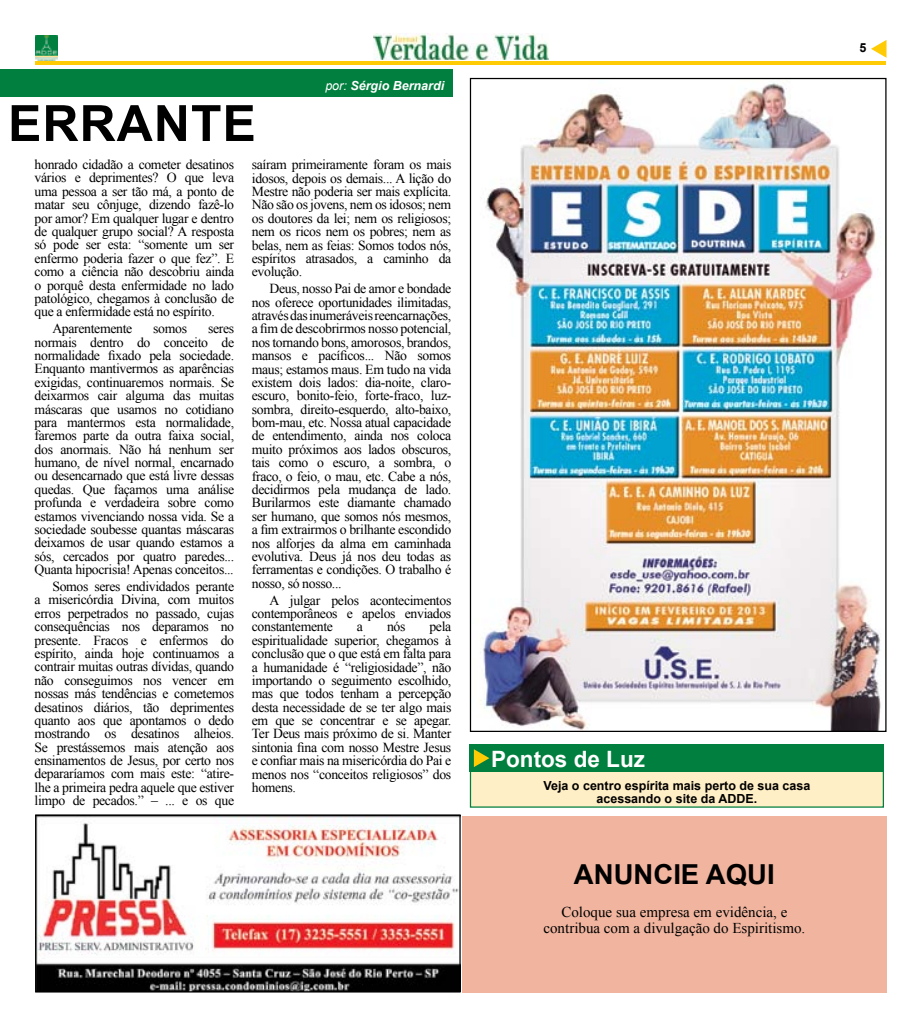
<style>
.page{position:relative;width:922px;height:1028px;background:#fff}
.page>*{position:absolute;margin:0;border:0;box-sizing:border-box;transform-origin:0 0}
.t1{font:700 50px "Arial";letter-spacing:.02em;color:#000}
.t2{font:700 27.5px "Arial";color:#000}
.t3{font:700 22.5px "Arial";color:#fff}
.t4{font:15px/16.2px "Times New Roman";color:#000;text-align:center}
.t5{font:13.75px/13.4px "Times New Roman";letter-spacing:-.025em;color:#000;text-align:justify}
.t6{font:700 12.5px/13.8px "Arial";color:#000;text-align:center}
.t7{font:italic 700 12.5px "Arial";color:#fff}
.s1{font-weight:400}
</style>
<div class="page">
<hr style="left:35px;top:61px;width:850px;height:4px;background:#ffcb05">
<svg style="left:871px;top:40px;width:15px;height:18px"></svg>
<img style="left:35px;top:35px;width:22px;height:25px">
<img style="left:373px;top:34px;width:175px;height:25px">
<div style="left:469px;top:744px;width:414px;height:63px;background:#ffefc6"></div>
<div style="left:469px;top:744px;width:414px;height:28px;background:#007f3e"></div>
<svg style="left:474px;top:749px;width:15px;height:18px"></svg>
<img style="left:37px;top:816px;width:421px;height:174px">
<div style="left:35px;top:814px;width:425px;height:178px;border:1px solid #000"></div>
<div style="left:0;top:69px;width:452px;height:28px;background:#007f3e"></div>
<img style="left:471px;top:80px;width:410px;height:650px">
<div style="left:462px;top:816px;width:424px;height:176px;background:#f1b59f"></div>
<h1 class="t1" style="left:8px;top:90px;width:249px">ERRANTE</h1>
<p class="t7" style="left:325px;top:78px;width:120px"><span class="s1">por:</span> Sérgio Bernardi</p>
<p class="t5" style="left:35px;top:157px;width:201px">honrado cidadão a cometer desatinos vários e deprimentes? O que leva uma pessoa a ser tão má, a ponto de matar seu cônjuge, dizendo fazê-lo por amor? Em qualquer lugar e dentro de qualquer grupo social? A resposta só pode ser esta: “somente um ser enfermo poderia fazer o que fez”. E como a ciência não descobriu ainda o porquê desta enfermidade no lado patológico, chegamos à conclusão de que a enfermidade está no espírito.</p>
<p class="t5" style="left:52px;top:322px;width:81px">Aparentemente</p>
<p class="t5" style="left:153px;top:322px;width:35px">somos</p>
<p class="t5" style="left:35px;top:322px;width:201px;text-indent:173px">seres normais dentro do conceito de normalidade fixado pela sociedade.<br>Enquanto mantivermos as aparências exigidas, continuaremos normais. Se deixarmos cair alguma das muitas máscaras que usamos no cotidiano para mantermos esta normalidade, faremos parte da outra faixa social, dos anormais. Não há nenhum ser humano, de nível normal, encarnado ou desencarnado que está livre dessas quedas. Que façamos uma análise profunda e verdadeira sobre como estamos vivenciando nossa vida. Se a sociedade soubesse quantas máscaras deixamos de usar quando estamos a sós, cercados por quatro paredes...<br>Quanta hipocrisia! Apenas conceitos...</p>
<p class="t5" style="left:35px;top:579px;width:201px;text-indent:18px">Somos seres endividados perante a misericórdia Divina, com muitos erros perpetrados no passado, cujas consequências nos deparamos no presente. Fracos e enfermos do espírito, ainda hoje continuamos a contrair muitas outras dívidas, quando não conseguimos nos vencer em nossas más tendências e cometemos desatinos diários, tão deprimentes quanto aos que apontamos o dedo mostrando os desatinos alheios.<br>Se prestássemos mais atenção aos ensinamentos de Jesus, por certo nos depararíamos com mais este: “atire&shy;lhe a primeira pedra aquele que estiver limpo de pecados.” – ... e os que</p>
<p class="t5" style="left:252px;top:158px;width:201px">saíram primeiramente foram os mais idosos, depois os demais... A lição do Mestre não poderia ser mais explícita.<br>Não são os jovens, nem os idosos; nem os doutores da lei; nem os religiosos; nem os ricos nem os pobres; nem as belas, nem as feias: Somos todos nós, espíritos atrasados, a caminho da evolução.</p>
<p class="t5" style="left:252px;top:282px;width:201px;text-indent:18px">Deus, nosso Pai de amor e bondade nos oferece oportunidades ilimitadas, através das inumeráveis reencarnações, a fim de descobrirmos nosso potencial, nos tornando bons, amorosos, brandos, mansos e pacíficos... Não somos maus; estamos maus. Em tudo na vida existem dois lados: dia-noite, claro&shy;escuro, bonito-feio, forte-fraco, luz&shy;sombra, direito-esquerdo, alto-baixo, bom-mau, etc. Nossa atual capacidade de entendimento, ainda nos coloca muito próximos aos lados obscuros, tais como o escuro, a sombra, o fraco, o feio, o mau, etc. Cabe a nós, decidirmos pela mudança de lado.<br>Burilarmos este diamante chamado ser humano, que somos nós mesmos, a fim extrairmos o brilhante escondido nos alforjes da alma em caminhada evolutiva. Deus já nos deu todas as ferramentas e condições. O trabalho é nosso, só nosso...</p>
<p class="t5" style="left:252px;top:593px;width:201px;text-indent:18px">A julgar pelos acontecimentos contemporâneos e apelos enviados constantemente</p>
<p class="t5" style="left:252px;top:620px;width:201px;text-indent:177px">pela espiritualidade superior, chegamos à conclusão que o que está em falta para a humanidade é “religiosidade”, não importando o seguimento escolhido, mas que todos tenham a percepção desta necessidade de se ter algo mais em que se concentrar e se apegar.<br>Ter Deus mais próximo de si. Manter sintonia fina com nosso Mestre Jesus e confiar mais na misericórdia do Pai e menos nos “conceitos religiosos” dos homens.</p>
<p class="t5" style="left:357px;top:620px;width:8px">a</p>
<p class="t5" style="left:387px;top:620px;width:20px">nós</p>
<h3 class="t3" style="left:491px;top:743px;width:155px">Pontos de Luz</h3>
<p class="t6" style="left:543px;top:779px;width:268px">Veja o centro espírita mais perto de sua casa acessando o site da ADDE.</p>
<h2 class="t2" style="left:574px;top:856px;width:202px">ANUNCIE AQUI</h2>
<p class="t4" style="left:543px;top:903px;width:263px">Coloque sua empresa em evidência, e contribua com a divulgação do Espiritismo.</p>
<p class="t6" style="left:859px;top:41px;width:8px">5</p>
</div>
